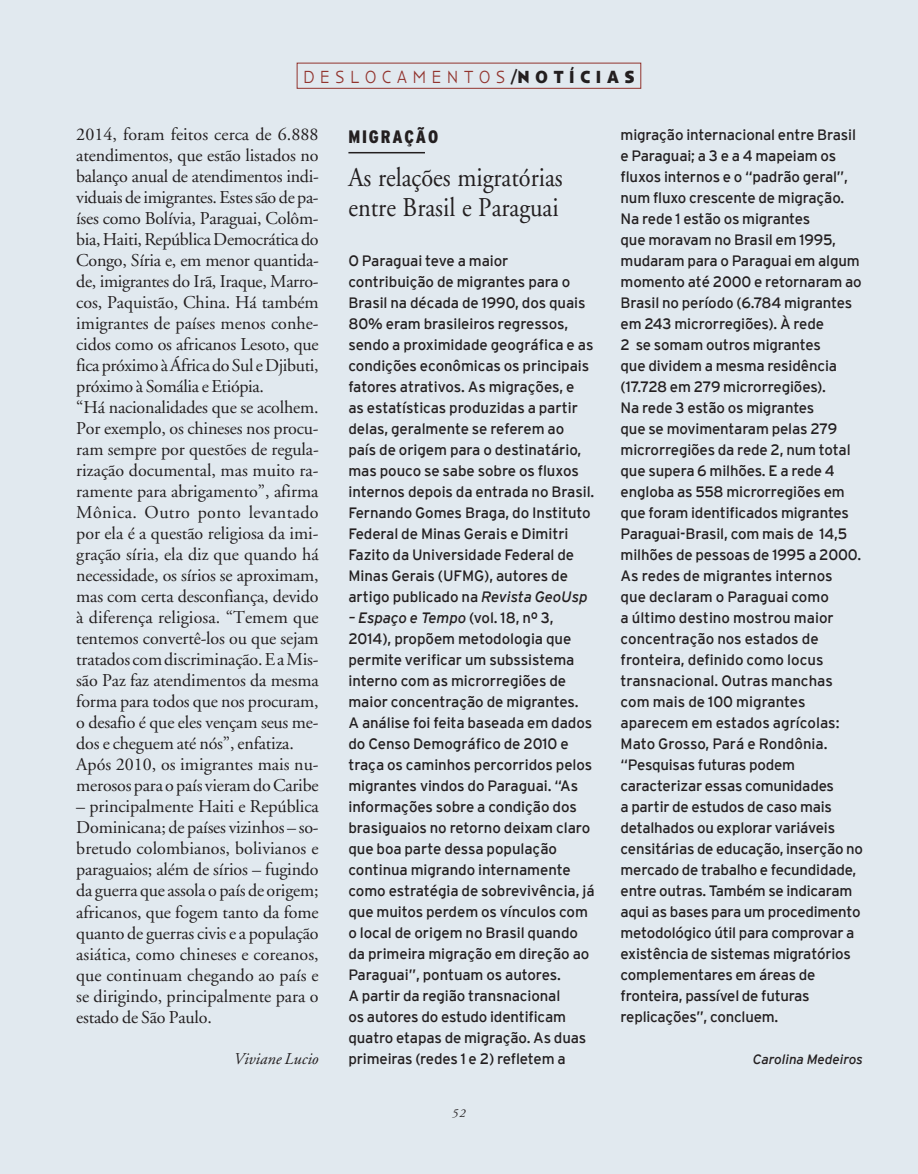
<style>
.page{position:relative;width:918px;height:1174px;background:#fff}
.page>*{position:absolute;margin:0;border:0;box-sizing:border-box;transform-origin:0 0}
.t1{font:27px/30px "Adobe Garamond";color:#231f20;scale:.9 1}
.t2{font:18px/21px "Adobe Garamond";letter-spacing:-.01em;color:#231f20}
.t3{font:300 18px "Anisette Petite";letter-spacing:.38em;color:#92342e;scale:.85 1}
.t4{font:900 condensed 18px "Interstate";letter-spacing:.1em;color:#231f20}
.t5{font:italic 16.5px "Adobe Garamond";color:#231f20}
.t6{font:15px/21px "Interstate";letter-spacing:-.01em;color:#231f20}
.t7{font:italic 13.5px "Interstate";color:#231f20}
.t8{font:italic 12px "Adobe Garamond";color:#231f20}
.s1{font-weight:700;color:#231f20}
.s2{font-style:italic}
</style>
<div class="page">
<div style="left:910px;top:0;width:8px;height:1173px;background:#e1e9ef"></div>
<div style="left:0;top:0;width:910px;height:1173px;background:#e1e9ef"></div>
<div style="left:297px;top:63px;width:344px;height:26px;border:1px solid #92342e"></div>
<hr style="left:348px;top:152px;width:77px;height:1px;background:#231f20">
<p class="t3" style="left:303px;top:66px;width:391px">DESLOCAMENTOS<span class="s1">/NOTÍCIAS</span></p>
<p class="t2" style="left:76px;top:124px;width:244px">2014, foram feitos cerca de 6.888 atendimentos, que estão listados no balanço anual de atendimentos indi&shy;viduais de imigrantes. Estes são de pa&shy;íses como Bolívia, Paraguai, Colôm&shy;bia, Haiti, República Democrática do Congo, Síria e, em menor quantida&shy;de, imigrantes do Irã, Iraque, Marro&shy;cos, Paquistão, China. Há também imigrantes de países menos conhe&shy;cidos como os africanos Lesoto, que fica próximo à África do Sul e Djibuti, próximo à Somália e Etiópia.<br>“Há nacionalidades que se acolhem.<br>Por exemplo, os chineses nos procu&shy;ram sempre por questões de regula&shy;rização documental, mas muito ra&shy;ramente para abrigamento”, afirma Mônica. Outro ponto levantado por ela é a questão religiosa da imi&shy;gração síria, ela diz que quando há necessidade, os sírios se aproximam, mas com certa desconfiança, devido à diferença religiosa. “Temem que tentemos convertê-los ou que sejam tratados com discriminação. E a Mis&shy;são Paz faz atendimentos da mesma forma para todos que nos procuram, o desafio é que eles vençam seus me&shy;dos e cheguem até nós”, enfatiza.<br>Após 2010, os imigrantes mais nu&shy;merosos para o país vieram do Caribe</p>
<p class="t2" style="left:76px;top:796px;width:244px;text-align:justify">– principalmente Haiti e República Dominicana; de países vizinhos – so&shy;bretudo colombianos, bolivianos e paraguaios; além de sírios – fugindo da guerra que assola o país de origem; africanos, que fogem tanto da fome quanto de guerras civis e a população asiática, como chineses e coreanos, que continuam chegando ao país e se dirigindo, principalmente para o estado de São Paulo.</p>
<p class="t5" style="left:234px;top:1050px;width:86px">Viviane Lucio</p>
<p class="t4" style="left:348px;top:127px;width:91px">MIGRAÇÃO</p>
<h1 class="t1" style="left:348px;top:163px;width:240px">As relações migratórias entre Brasil e Paraguai</h1>
<p class="t6" style="left:348px;top:250px;width:248px">O Paraguai teve a maior contribuição de migrantes para o Brasil na década de 1990, dos quais 80% eram brasileiros regressos, sendo a proximidade geográfica e as condições econômicas os principais fatores atrativos. As migrações, e<br>as estatísticas produzidas a partir delas, geralmente se referem ao país de origem para o destinatário, mas pouco se sabe sobre os fluxos internos depois da entrada no Brasil.<br>Fernando Gomes Braga, do Instituto Federal de Minas Gerais e Dimitri Fazito da Universidade Federal de Minas Gerais (UFMG), autores de artigo publicado na <span class="s2">Revista GeoUsp</span></p>
<p class="t6" style="left:348px;top:607px;width:248px"><span class="s2">– Espaço e Tempo</span> (vol. 18, nº 3, 2014), propõem metodologia que permite verificar um subssistema interno com as microrregiões de maior concentração de migrantes.<br>A análise foi feita baseada em dados do Censo Demográfico de 2010 e traça os caminhos percorridos pelos migrantes vindos do Paraguai. “As informações sobre a condição dos brasiguaios no retorno deixam claro que boa parte dessa população continua migrando internamente como estratégia de sobrevivência, já que muitos perdem os vínculos com o local de origem no Brasil quando da primeira migração em direção ao Paraguai”, pontuam os autores.<br>A partir da região transnacional<br>os autores do estudo identificam quatro etapas de migração. As duas primeiras (redes 1 e 2) refletem a</p>
<p class="t8" style="left:452px;top:1106px;width:15px">52</p>
<p class="t6" style="left:621px;top:124px;width:244px">migração internacional entre Brasil e Paraguai; a 3 e a 4 mapeiam os fluxos internos e o “padrão geral”, num fluxo crescente de migração.<br>Na rede 1 estão os migrantes<br>que moravam no Brasil em 1995, mudaram para o Paraguai em algum momento até 2000 e retornaram ao<br>Brasil no período (6.784 migrantes em 243 microrregiões). À rede<br>2 se somam outros migrantes<br>que dividem a mesma residência (17.728 em 279 microrregiões).<br>Na rede 3 estão os migrantes<br>que se movimentaram pelas 279 microrregiões da rede 2, num total que supera 6 milhões. E a rede 4 engloba as 558 microrregiões em que foram identificados migrantes<br>Paraguai-Brasil, com mais de 14,5 milhões de pessoas de 1995 a 2000.<br>As redes de migrantes internos<br>que declaram o Paraguai como<br>a último destino mostrou maior concentração nos estados de fronteira, definido como locus transnacional. Outras manchas com mais de 100 migrantes aparecem em estados agrícolas:<br>Mato Grosso, Pará e Rondônia. “Pesquisas futuras podem caracterizar essas comunidades<br>a partir de estudos de caso mais detalhados ou explorar variáveis censitárias de educação, inserção no mercado de trabalho e fecundidade, entre outras. Também se indicaram aqui as bases para um procedimento metodológico útil para comprovar a existência de sistemas migratórios complementares em áreas de fronteira, passível de futuras replicações”, concluem.</p>
<p class="t7" style="left:753px;top:1051px;width:111px">Carolina Medeiros</p>
</div>
